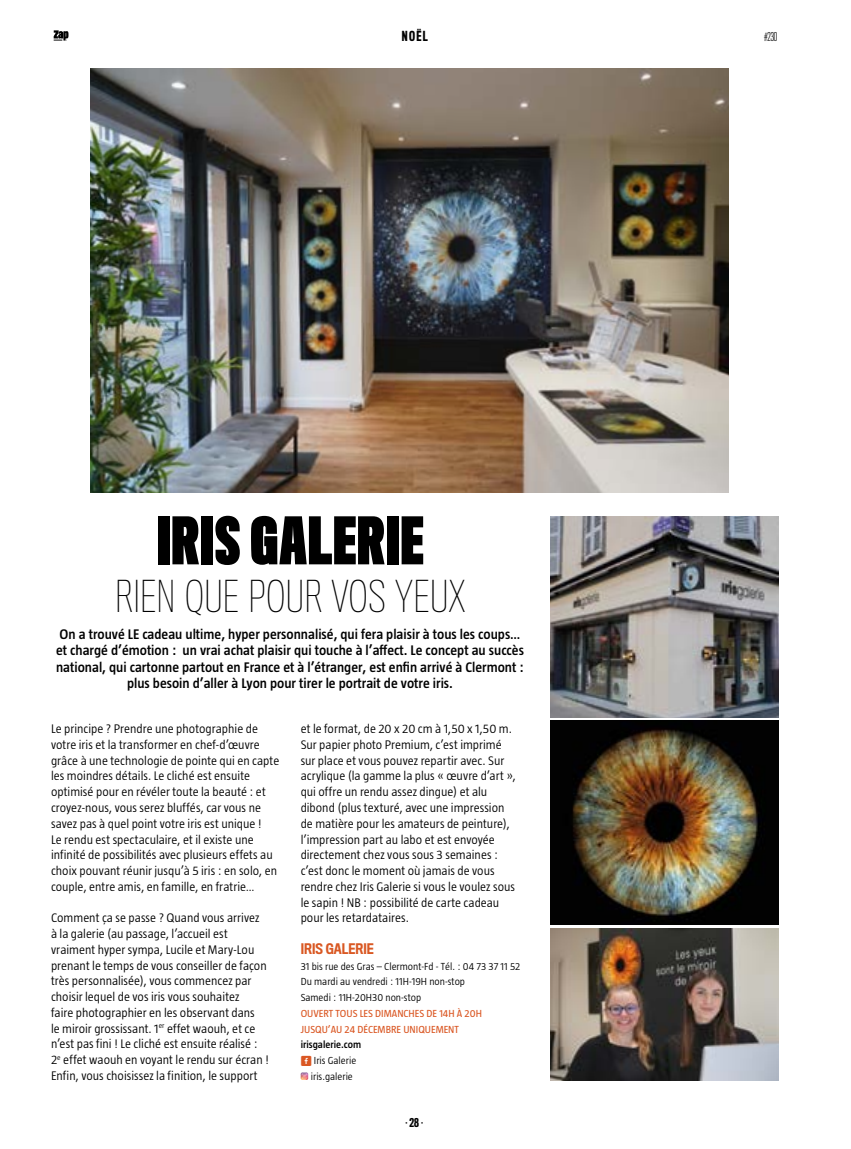
<style>
.page{position:relative;width:851px;height:1149px;background:#fff}
.page>*{position:absolute;margin:0;border:0;box-sizing:border-box;transform-origin:0 0}
.t1{font:700 60px "Titling Gothic FB Skyline";letter-spacing:.02em;color:#000}
.t2{font:100 40.5px "Titling Gothic FB Cond";letter-spacing:.015em;color:#000}
.t3{font:600 14.25px/16.5px "Taz";color:#000;text-align:center}
.t4{font:500 13.5px "Titling Gothic FB Cond";color:#d95823}
.t5{font:300 12.75px/15.8px "Taz";color:#000}
.t6{font:500 12.75px "Titling Gothic FB Comp";color:#000}
.t7{font:300 11.25px "Titling Gothic FB Comp";color:#000}
.t8{font:300 10.5px/15.8px "Taz";color:#000}
.t9{font:10.5px/15.8px "Taz";color:#da5723}
.s1{font-weight:600}
.s2{font-weight:500}
</style>
<div class="page">
<img style="left:90px;top:68px;width:638px;height:424px">
<img style="left:550px;top:928px;width:228px;height:152px">
<svg style="left:300px;top:1072px;width:8px;height:7px"></svg>
<svg style="left:54px;top:30px;width:14px;height:11px"></svg>
<img style="left:550px;top:720px;width:228px;height:204px">
<img style="left:550px;top:516px;width:228px;height:201px">
<p class="t6" style="left:402px;top:28px;width:27px">NOËL</p>
<p class="t7" style="left:763px;top:30px;width:15px">#230</p>
<h1 class="t1" style="left:157px;top:506px;width:268px">IRIS GALERIE</h1>
<h2 class="t2" style="left:115px;top:573px;width:351px">RIEN QUE POUR VOS YEUX</h2>
<p class="t3" style="left:56px;top:625px;width:469px">On a trouvé LE cadeau ultime, hyper personnalisé, qui fera plaisir à tous les coups… et chargé d’émotion : un vrai achat plaisir qui touche à l’affect. Le concept au succès national, qui cartonne partout en France et à l’étranger, est enfin arrivé à Clermont : plus besoin d’aller à Lyon pour tirer le portrait de votre iris.</p>
<p class="t5" style="left:51px;top:720px;width:230px">Le principe ? Prendre une photographie de votre iris et la transformer en chef-d’œuvre grâce à une technologie de pointe qui en capte les moindres détails. Le cliché est ensuite optimisé pour en révéler toute la beauté : et croyez-nous, vous serez bluffés, car vous ne savez pas à quel point votre iris est unique !<br>Le rendu est spectaculaire, et il existe une infinité de possibilités avec plusieurs effets au choix pouvant réunir jusqu’à 5 iris : en solo, en couple, entre amis, en famille, en fratrie…</p>
<p class="t5" style="left:51px;top:909px;width:219px">Comment ça se passe ? Quand vous arrivez<br>à la galerie (au passage, l’accueil est vraiment hyper sympa, Lucile et Mary-Lou prenant le temps de vous conseiller de façon très personnalisée), vous commencez par choisir lequel de vos iris vous souhaitez<br>faire photographier en les observant dans<br>le miroir grossissant. 1<sup>er</sup> effet waouh, et ce n’est pas fini ! Le cliché est ensuite réalisé :<br>2<sup>e</sup> effet waouh en voyant le rendu sur écran !<br>Enfin, vous choisissez la finition, le support</p>
<p class="t5" style="left:300px;top:720px;width:216px">et le format, de 20 x 20 cm à 1,50 x 1,50 m.<br>Sur papier photo Premium, c’est imprimé sur place et vous pouvez repartir avec. Sur acrylique (la gamme la plus « œuvre d’art », qui offre un rendu assez dingue) et alu dibond (plus texturé, avec une impression de matière pour les amateurs de peinture), l’impression part au labo et est envoyée directement chez vous sous 3 semaines : c’est donc le moment où jamais de vous rendre chez Iris Galerie si vous le voulez sous le sapin ! NB : possibilité de carte cadeau pour les retardataires.</p>
<p class="t4" style="left:300px;top:940px;width:75px">IRIS GALERIE</p>
<p class="t8" style="left:300px;top:957px;width:221px">31 bis rue des Gras – Clermont-Fd - Tél. : 04 73 37 11 52<br>Du mardi au vendredi : 11H-19H non-stop<br>Samedi : 11H-20H30 non-stop</p>
<p class="t9" style="left:300px;top:1005px;width:183px">OUVERT TOUS LES DIMANCHES DE 14H À 20H<br>JUSQU’AU 24 DÉCEMBRE UNIQUEMENT</p>
<p class="t8" style="left:300px;top:1036px;width:62px;text-align:center"><span class="s1">irisgalerie.com<br></span><sub>F</sub> Iris Galerie iris.galerie</p>
<p class="t7" style="left:405px;top:1115px;width:20px">• <span class="s2">28</span>•</p>
</div>
